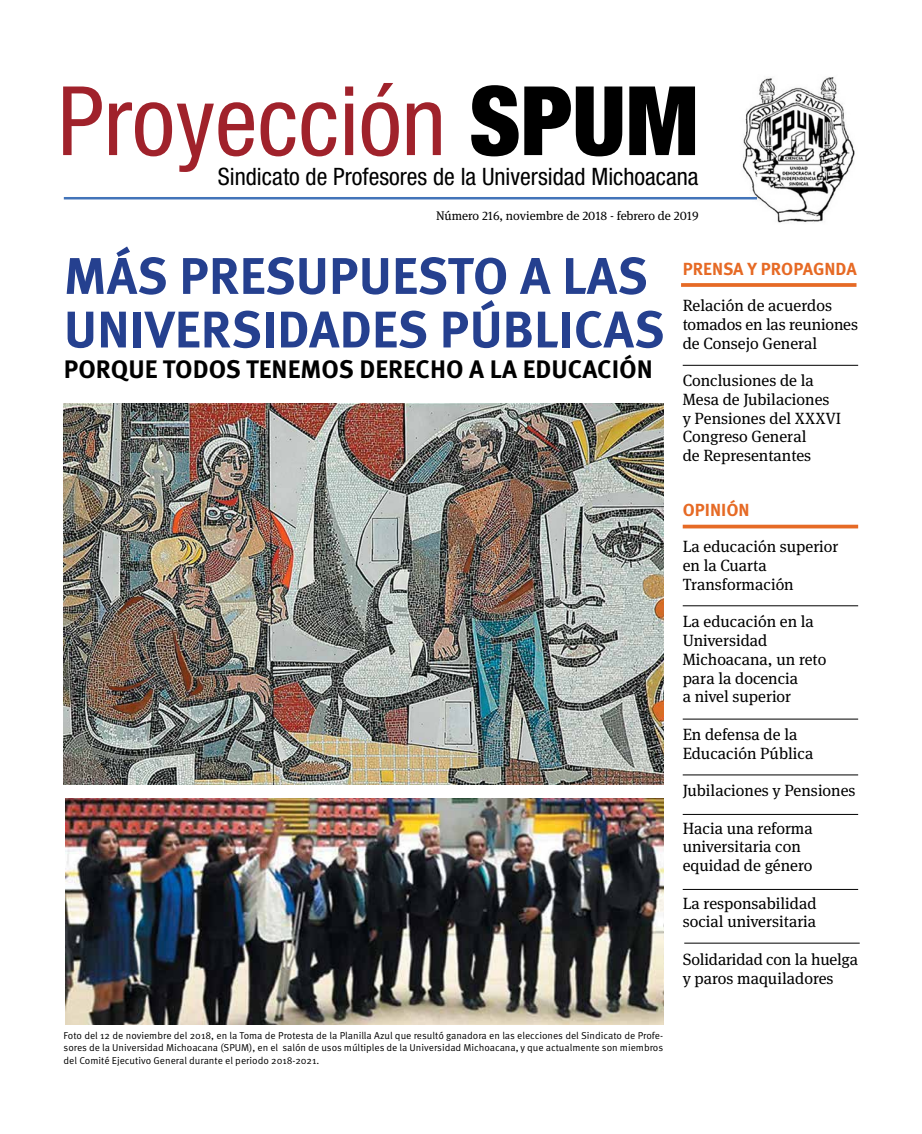
<style>
.page{position:relative;width:922px;height:1134px;background:#fff}
.page>*{position:absolute;margin:0;border:0;box-sizing:border-box;transform-origin:0 0}
.t1{font:condensed 96px "Helvetica Neue LT Pro";color:#a0222b}
.t2{font:700 51.5px/53.5px "Meta Pro";color:#25408f}
.t3{font:700 25.38px "Meta Pro";color:#000}
.t4{font:condensed 24px "Helvetica Neue LT Pro";color:#000}
.t5{font:700 17.5px "Meta Pro";color:#e66a25}
.t6{font:16.25px/18.8px "Meta Serif Lf";color:#000}
.t7{font:12.5px "Meta Serif Lf";color:#000}
.t8{font:10px/12.5px "Meta Pro";color:#000;text-align:justify}
.s1{font-weight:900;color:#000}
</style>
<div class="page">
<img style="left:64px;top:403px;width:599px;height:381px">
<img style="left:738px;top:77px;width:117px;height:146px">
<img style="left:65px;top:798px;width:598px;height:227px">
<hr style="left:64px;top:197px;width:692px;height:2px;background:#4274b9">
<hr style="left:682px;top:525px;width:175px;height:3px;background:#e66a25">
<svg style="left:681px;top:283px;width:175px;height:4px"></svg>
<hr style="left:682px;top:365px;width:175px;height:1px;background:#000">
<hr style="left:682px;top:605px;width:175px;height:1px;background:#000">
<hr style="left:682px;top:719px;width:175px;height:1px;background:#000">
<hr style="left:682px;top:775px;width:175px;height:1px;background:#000">
<hr style="left:682px;top:814px;width:175px;height:1px;background:#000">
<hr style="left:682px;top:889px;width:175px;height:1px;background:#000">
<hr style="left:684px;top:943px;width:175px;height:1px;background:#000">
<h1 class="t1" style="left:58px;top:66px;width:642px">Proyección <span class="s1">SPUM</span></h1>
<h3 class="t4" style="left:218px;top:162px;width:482px">Sindicato de Profesores de la Universidad Michoacana</h3>
<p class="t7" style="left:436px;top:205px;width:264px">Número 216, noviembre de 2018 - febrero de 2019</p>
<h2 class="t2" style="left:64px;top:251px;width:602px">MÁS PRESUPUESTO A LAS<br>UNIVERSIDADES PÚBLICAS</h2>
<h3 class="t3" style="left:64px;top:353px;width:590px">PORQUE TODOS TENEMOS DERECHO A LA EDUCACIÓN</h3>
<p class="t8" style="left:64px;top:1029px;width:601px">Foto del 12 de noviembre del 2018, en la Toma de Protesta de la Planilla Azul que resultó ganadora en las elecciones del Sindicato de Profe&shy;sores de la Universidad Michoacana (SPUM), en el salón de usos múltiples de la Universidad Michoacana, y que actualmente son miembros del Comité Ejecutivo General durante el periodo 2018-2021.</p>
<p class="t5" style="left:682px;top:258px;width:175px">PRENSA Y PROPAGNDA</p>
<p class="t6" style="left:682px;top:294px;width:177px">Relación de acuerdos tomados en las reuniones de Consejo General</p>
<p class="t6" style="left:682px;top:369px;width:160px">Conclusiones de la<br>Mesa de Jubilaciones y Pensiones del xxxvi<br>Congreso General<br>de Representantes</p>
<p class="t5" style="left:682px;top:499px;width:68px">OPINIÓN</p>
<p class="t6" style="left:682px;top:536px;width:157px">La educación superior en la Cuarta<br>Transformación</p>
<p class="t6" style="left:682px;top:611px;width:145px">La educación en la<br>Universidad<br>Michoacana, un reto para la docencia<br>a nivel superior</p>
<p class="t6" style="left:682px;top:723px;width:132px">En defensa de la<br>Educación Pública</p>
<p class="t6" style="left:682px;top:779px;width:174px">Jubilaciones y Pensiones</p>
<p class="t6" style="left:682px;top:817px;width:131px">Hacia una reforma universitaria con equidad de género</p>
<p class="t6" style="left:682px;top:892px;width:135px">La responsabilidad social universitaria</p>
<p class="t6" style="left:682px;top:948px;width:177px">Solidaridad con la huelga y paros maquiladores</p>
</div>
